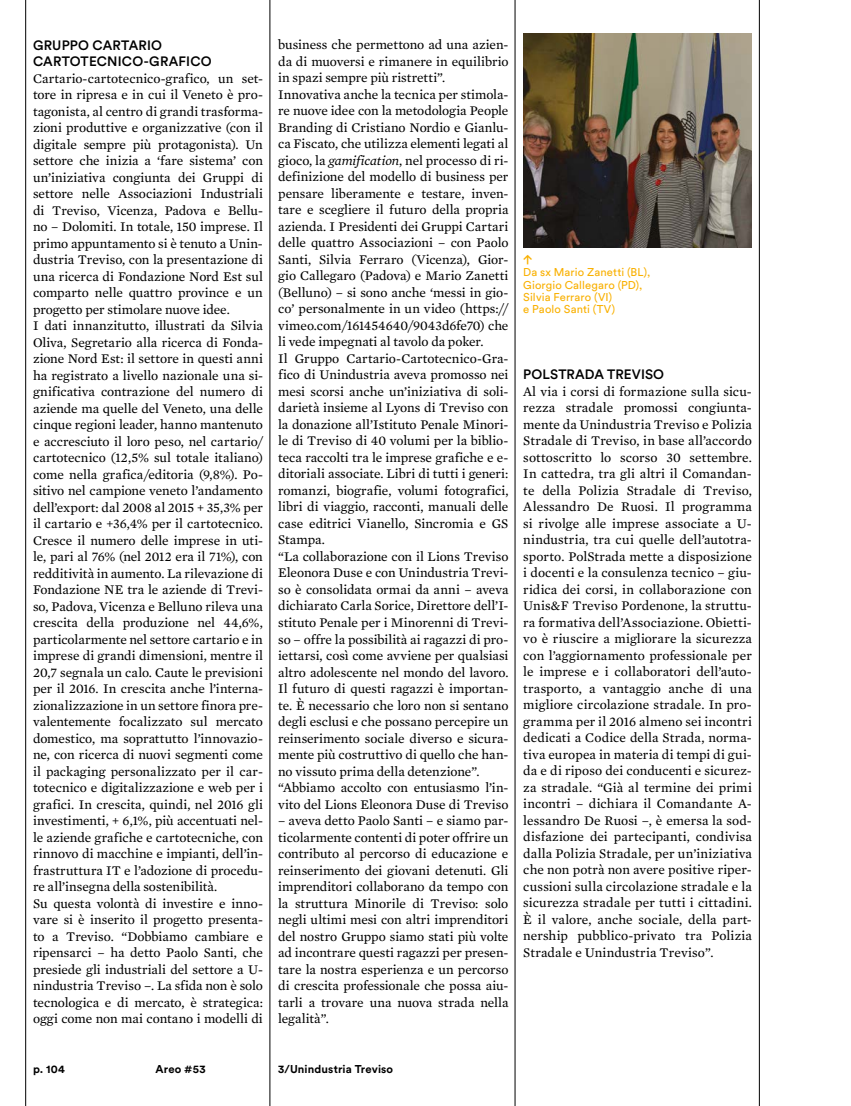
<style>
.page{position:relative;width:851px;height:1106px;background:#fff}
.page>*{position:absolute;margin:0;border:0;box-sizing:border-box;transform-origin:0 0}
.t1{font:13.5px/16.5px "Mercury Text G2";letter-spacing:-.005em;color:#000}
.t2{font:500 13.5px/16.5px "Circular Std";letter-spacing:.01em;color:#000}
.t3{font:700 13.2px "Akkurat Freccia";color:#f9b000}
.t4{font:11.25px/12.3px "Circular Std";letter-spacing:.01em;color:#f9b000}
.t5{font:700 11.25px "Circular Std";letter-spacing:.015em;color:#000}
.s1{font-style:italic}
</style>
<div class="page">
<hr style="left:269px;top:0;width:1px;height:1106px;background:#000">
<hr style="left:25px;top:0;width:1px;height:1106px;background:#000">
<hr style="left:514px;top:0;width:1px;height:1106px;background:#000">
<hr style="left:759px;top:0;width:1px;height:1106px;background:#000">
<img style="left:523px;top:33px;width:228px;height:215px">
<p class="t2" style="left:33px;top:36px;width:180px">GRUPPO CARTARIO<br>CARTOTECNICO-GRAFICO</p>
<p class="t1" style="left:33px;top:70px;width:231px">Cartario-cartotecnico-grafico, un set&shy;tore in ripresa e in cui il Veneto è pro&shy;tagonista, al centro di grandi trasforma&shy;zioni produttive e organizzative (con il digitale sempre più protagonista). Un settore che inizia a ‘fare sistema’ con un’iniziativa congiunta dei Gruppi di settore nelle Associazioni Industriali di Treviso, Vicenza, Padova e Bellu&shy;no – Dolomiti. In totale, 150 imprese. Il primo appuntamento si è tenuto a Unin&shy;dustria Treviso, con la presentazione di una ricerca di Fondazione Nord Est sul comparto nelle quattro province e un progetto per stimolare nuove idee.<br>I dati innanzitutto, illustrati da Silvia Oliva, Segretario alla ricerca di Fonda&shy;zione Nord Est: il settore in questi anni ha registrato a livello nazionale una si&shy;gnificativa contrazione del numero di aziende ma quelle del Veneto, una delle cinque regioni leader, hanno mantenuto e accresciuto il loro peso, nel cartario/ cartotecnico (12,5% sul totale italiano) come nella grafica/editoria (9,8%). Po&shy;sitivo nel campione veneto l’andamento dell’export: dal 2008 al 2015 + 35,3% per il cartario e +36,4% per il cartotecnico.<br>Cresce il numero delle imprese in uti&shy;le, pari al 76% (nel 2012 era il 71%), con redditività in aumento. La rilevazione di Fondazione NE tra le aziende di Trevi&shy;so, Padova, Vicenza e Belluno rileva una crescita della produzione nel 44,6%, particolarmente nel settore cartario e in imprese di grandi dimensioni, mentre il 20,7 segnala un calo. Caute le previsioni per il 2016. In crescita anche l’interna&shy;zionalizzazione in un settore finora pre&shy;valentemente focalizzato sul mercato domestico, ma soprattutto l’innovazio&shy;ne, con ricerca di nuovi segmenti come il packaging personalizzato per il car&shy;totecnico e digitalizzazione e web per i grafici. In crescita, quindi, nel 2016 gli investimenti, + 6,1%, più accentuati nel&shy;le aziende grafiche e cartotecniche, con rinnovo di macchine e impianti, dell’in&shy;frastruttura IT e l’adozione di procedu&shy;re all’insegna della sostenibilità.<br>Su questa volontà di investire e inno&shy;vare si è inserito il progetto presenta&shy;to a Treviso. “Dobbiamo cambiare e ripensarci – ha detto Paolo Santi, che presiede gli industriali del settore a U&shy;nindustria Treviso –. La sfida non è solo tecnologica e di mercato, è strategica: oggi come non mai contano i modelli di</p>
<p class="t1" style="left:278px;top:37px;width:232px">business che permettono ad una azien&shy;da di muoversi e rimanere in equilibrio in spazi sempre più ristretti”.<br>Innovativa anche la tecnica per stimola&shy;re nuove idee con la metodologia People Branding di Cristiano Nordio e Gianlu&shy;ca Fiscato, che utilizza elementi legati al gioco, la <span class="s1">gamification</span>, nel processo di ri&shy;definizione del modello di business per pensare liberamente e testare, inven&shy;tare e scegliere il futuro della propria azienda. I Presidenti dei Gruppi Cartari delle quattro Associazioni – con Paolo Santi, Silvia Ferraro (Vicenza), Gior&shy;gio Callegaro (Padova) e Mario Zanetti (Belluno) – si sono anche ‘messi in gio&shy;co’ personalmente in un video (https:// vimeo.com/161454640/9043d6fe70) che li vede impegnati al tavolo da poker.<br>Il Gruppo Cartario-Cartotecnico-Gra&shy;fico di Unindustria aveva promosso nei mesi scorsi anche un’iniziativa di soli&shy;darietà insieme al Lyons di Treviso con la donazione all’Istituto Penale Minori&shy;le di Treviso di 40 volumi per la biblio&shy;teca raccolti tra le imprese grafiche e e&shy;ditoriali associate. Libri di tutti i generi: romanzi, biografie, volumi fotografici, libri di viaggio, racconti, manuali delle case editrici Vianello, Sincromia e GS Stampa.<br>“La collaborazione con il Lions Treviso Eleonora Duse e con Unindustria Trevi&shy;so è consolidata ormai da anni – aveva dichiarato Carla Sorice, Direttore dell’I&shy;stituto Penale per i Minorenni di Trevi&shy;so – offre la possibilità ai ragazzi di pro&shy;iettarsi, così come avviene per qualsiasi altro adolescente nel mondo del lavoro.<br>Il futuro di questi ragazzi è importan&shy;te. È necessario che loro non si sentano degli esclusi e che possano percepire un reinserimento sociale diverso e sicura&shy;mente più costruttivo di quello che han&shy;no vissuto prima della detenzione”. “Abbiamo accolto con entusiasmo l’in&shy;vito del Lions Eleonora Duse di Treviso</p>
<p class="t1" style="left:278px;top:812px;width:232px;text-align:justify">– aveva detto Paolo Santi – e siamo par&shy;ticolarmente contenti di poter offrire un contributo al percorso di educazione e reinserimento dei giovani detenuti. Gli imprenditori collaborano da tempo con la struttura Minorile di Treviso: solo negli ultimi mesi con altri imprenditori del nostro Gruppo siamo stati più volte ad incontrare questi ragazzi per presen&shy;tare la nostra esperienza e un percorso di crescita professionale che possa aiu&shy;tarli a trovare una nuova strada nella legalità”.</p>
<p class="t3" style="left:523px;top:256px;width:11px">F</p>
<p class="t4" style="left:523px;top:266px;width:128px">Da sx Mario Zanetti (BL),<br>Giorgio Callegaro (PD),<br>Silvia Ferraro (VI)<br>e Paolo Santi (TV)</p>
<p class="t2" style="left:523px;top:366px;width:142px">POLSTRADA TREVISO</p>
<p class="t1" style="left:523px;top:383px;width:230px;text-align:justify">Al via i corsi di formazione sulla sicu&shy;rezza stradale promossi congiunta&shy;mente da Unindustria Treviso e Polizia Stradale di Treviso, in base all’accordo sottoscritto lo scorso 30 settembre.<br>In cattedra, tra gli altri il Comandan&shy;te della Polizia Stradale di Treviso, Alessandro De Ruosi. Il programma si rivolge alle imprese associate a U&shy;nindustria, tra cui quelle dell’autotra&shy;sporto. PolStrada mette a disposizione i docenti e la consulenza tecnico – giu&shy;ridica dei corsi, in collaborazione con Unis&amp;F Treviso Pordenone, la struttu&shy;ra formativa dell’Associazione. Obietti&shy;vo è riuscire a migliorare la sicurezza con l’aggiornamento professionale per le imprese e i collaboratori dell’auto&shy;trasporto, a vantaggio anche di una migliore circolazione stradale. In pro&shy;gramma per il 2016 almeno sei incontri dedicati a Codice della Strada, norma&shy;tiva europea in materia di tempi di gui&shy;da e di riposo dei conducenti e sicurez&shy;za stradale. “Già al termine dei primi incontri – dichiara il Comandante A&shy;lessandro De Ruosi –, è emersa la sod&shy;disfazione dei partecipanti, condivisa dalla Polizia Stradale, per un’iniziativa che non potrà non avere positive riper&shy;cussioni sulla circolazione stradale e la sicurezza stradale per tutti i cittadini.<br>È il valore, anche sociale, della part&shy;nership pubblico-privato tra Polizia Stradale e Unindustria Treviso”.</p>
<p class="t5" style="left:33px;top:1061px;width:33px">p. 104</p>
<p class="t5" style="left:155px;top:1061px;width:51px">Areo #53</p>
<p class="t5" style="left:278px;top:1061px;width:116px">3/Unindustria Treviso</p>
</div>
